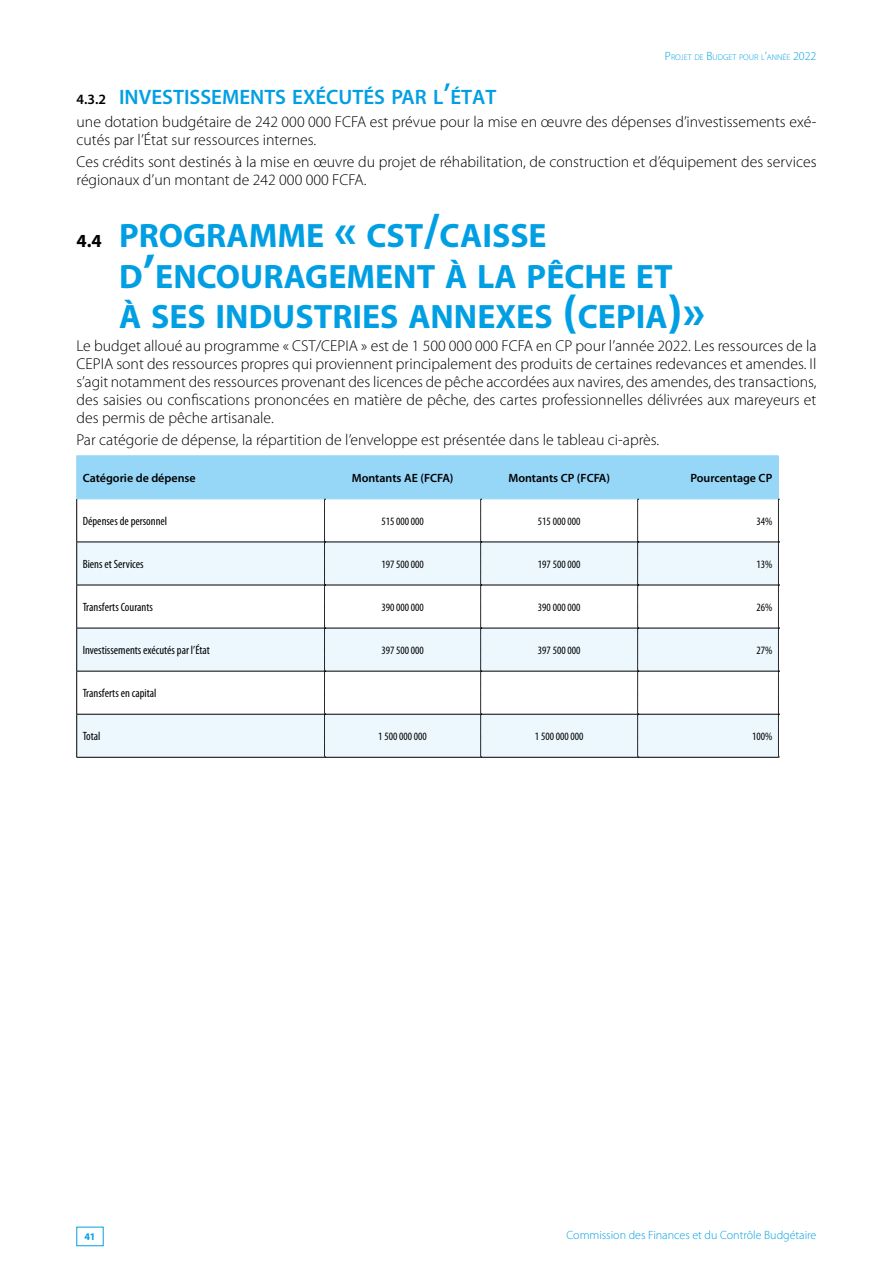
<style>
.page{position:relative;width:893px;height:1263px;background:#fff}
.page>*{position:absolute;margin:0;border:0;box-sizing:border-box;transform-origin:0 0}
.t1{font:700 33.9px/40.5px "Myriad Pro";color:#009fe3}
.t2{font:600 21px "Myriad Pro";color:#009fe3}
.t3{font:300 15.75px/18.1px "Myriad Pro";color:#000}
.t4{font:condensed 12px "Myriad Pro";color:#000}
.t5{font:600 12px "Myriad Pro";color:#000}
.t6{font:300 12px "Myriad Pro";color:#009fe3}
.t7{font:condensed 11.25px "Myriad Pro";color:#000}
.t8{font:700 10.2px "Myriad Pro";color:#009fe3}
.t9{font:300 8.4px "Myriad Pro";color:#009fe3}
.s1{font-size:12px}
.s2{font-size:14.25px;color:#000}
.s3{font-size:30px}
.s4{font-size:18.6px;color:#000}
.s5{font-size:48.45px}
</style>
<div class="page">
<hr style="left:77px;top:455px;width:248px;height:1px;background:#96d6f7">
<hr style="left:76px;top:456px;width:1px;height:43px;background:#96d6f7">
<hr style="left:325px;top:455px;width:156px;height:1px;background:#96d6f7">
<hr style="left:481px;top:455px;width:157px;height:1px;background:#96d6f7">
<hr style="left:638px;top:455px;width:141px;height:1px;background:#96d6f7">
<hr style="left:76px;top:499px;width:1px;height:43px;background:#000">
<hr style="left:76px;top:542px;width:1px;height:43px;background:#000">
<hr style="left:76px;top:585px;width:1px;height:43px;background:#000">
<hr style="left:76px;top:628px;width:1px;height:43px;background:#000">
<hr style="left:76px;top:671px;width:1px;height:43px;background:#000">
<hr style="left:76px;top:714px;width:1px;height:43px;background:#000">
<svg style="left:77px;top:456px;width:702px;height:302px"></svg>
<p class="t9" style="left:665px;top:52px;width:153px"><span class="s1">P</span>ROJET DE <span class="s1">B</span>UDGET POUR L<span class="s1">’</span>ANNÉE <span class="s1">2022</span></p>
<h2 class="t2" style="left:77px;top:86px;width:421px"><span class="s2">4.3.2</span> INVESTISSEMENTS EXÉCUTÉS PAR L<span class="s3">’</span>ÉTAT</h2>
<p class="t3" style="left:77px;top:113px;width:741px">une dotation budgétaire de 242 000 000 FCFA est prévue pour la mise en œuvre des dépenses d’investissements exé&shy;cutés par l’État sur ressources internes.</p>
<p class="t3" style="left:77px;top:153px;width:741px">Ces crédits sont destinés à la mise en œuvre du projet de réhabilitation, de construction et d’équipement des services régionaux d’un montant de 242 000 000 FCFA.</p>
<h1 class="t1" style="left:119px;top:216px;width:588px;text-indent:-43px"><span class="s4">4.4</span> PROGRAMME <span class="s5">«</span> CST<span class="s5">/</span>CAISSE<br>D<span class="s5">’</span>ENCOURAGEMENT À LA PÊCHE ET<br>À SES INDUSTRIES ANNEXES <span class="s5">(</span>CEPIA<span class="s5">)»</span></h1>
<p class="t3" style="left:77px;top:336px;width:742px;text-align:justify">Le budget alloué au programme « CST/CEPIA » est de 1 500 000 000 FCFA en CP pour l’année 2022. Les ressources de la CEPIA sont des ressources propres qui proviennent principalement des produits de certaines redevances et amendes. Il s’agit notamment des ressources provenant des licences de pêche accordées aux navires, des amendes, des transactions, des saisies ou confiscations prononcées en matière de pêche, des cartes professionnelles délivrées aux mareyeurs et des permis de pêche artisanale.</p>
<p class="t3" style="left:77px;top:431px;width:584px">Par catégorie de dépense, la répartition de l’enveloppe est présentée dans le tableau ci-après.</p>
<p class="t5" style="left:83px;top:471px;width:115px">Catégorie de dépense</p>
<p class="t5" style="left:352px;top:471px;width:103px">Montants AE (FCFA)</p>
<p class="t5" style="left:508px;top:471px;width:103px">Montants CP (FCFA)</p>
<p class="t5" style="left:690px;top:471px;width:84px">Pourcentage CP</p>
<p class="t4" style="left:83px;top:514px;width:86px">Dépenses de personnel</p>
<p class="t7" style="left:381px;top:515px;width:44px">515 000 000</p>
<p class="t7" style="left:538px;top:515px;width:44px">515 000 000</p>
<p class="t7" style="left:756px;top:515px;width:17px">34%</p>
<p class="t4" style="left:83px;top:557px;width:62px">Biens et Services</p>
<p class="t7" style="left:381px;top:558px;width:44px">197 500 000</p>
<p class="t7" style="left:538px;top:558px;width:44px">197 500 000</p>
<p class="t7" style="left:756px;top:558px;width:17px">13%</p>
<p class="t4" style="left:83px;top:601px;width:72px">Transferts Courants</p>
<p class="t7" style="left:381px;top:601px;width:44px">390 000 000</p>
<p class="t7" style="left:538px;top:601px;width:44px">390 000 000</p>
<p class="t7" style="left:756px;top:601px;width:17px">26%</p>
<p class="t4" style="left:83px;top:644px;width:129px">Investissements exécutés par l’État</p>
<p class="t7" style="left:381px;top:644px;width:44px">397 500 000</p>
<p class="t7" style="left:538px;top:644px;width:44px">397 500 000</p>
<p class="t7" style="left:756px;top:644px;width:17px">27%</p>
<p class="t4" style="left:83px;top:687px;width:75px">Transferts en capital</p>
<p class="t4" style="left:83px;top:730px;width:19px">Total</p>
<p class="t7" style="left:378px;top:730px;width:50px">1 500 000 000</p>
<p class="t7" style="left:535px;top:730px;width:50px">1 500 000 000</p>
<p class="t7" style="left:752px;top:730px;width:22px">100%</p>
<p class="t8" style="left:84px;top:1231px;width:13px">41</p>
<p class="t6" style="left:566px;top:1229px;width:251px">Commission des Finances et du Contrôle Budgétaire</p>
</div>
